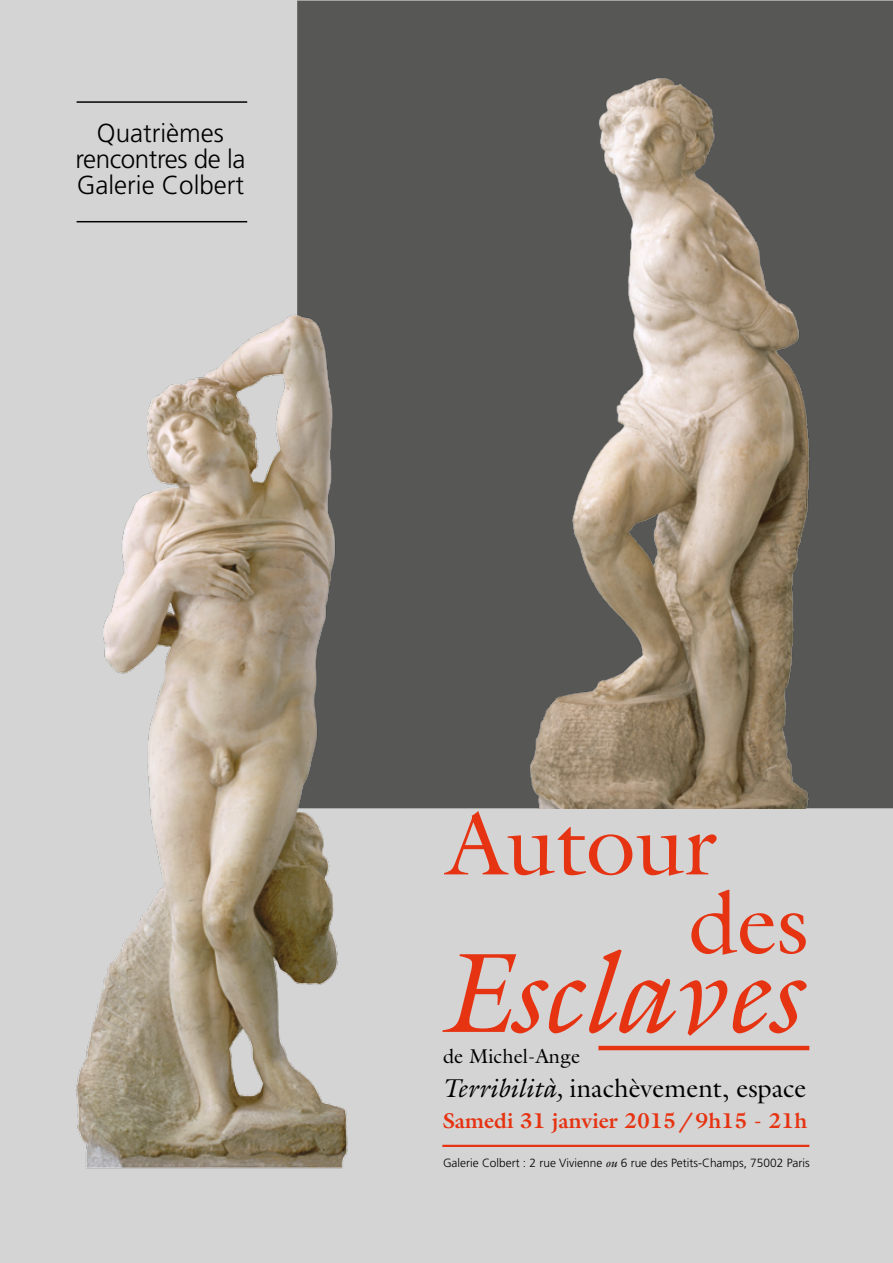
<style>
.page{position:relative;width:893px;height:1263px;background:#fff}
.page>*{position:absolute;margin:0;border:0;box-sizing:border-box;transform-origin:0 0}
.t1{font:italic 114.15px "Galliard";letter-spacing:-.01em;color:#e63312}
.t2{font:88.5px/78.8px "Galliard";color:#e63312}
.t3{font:300 25.95px/26px "Frutiger";color:#000;text-align:center}
.t4{font:25.95px "Galliard";color:#000}
.t5{font:700 21.6px "Galliard";color:#e63312}
.t6{font:20.1px "Galliard";color:#000}
.t7{font:300 11.85px "Frutiger";color:#000}
.s1{font-style:italic}
.s2{font-family:"Galliard";font-weight:400;font-style:italic}
</style>
<div class="page">
<div style="left:0;top:1px;width:893px;height:1262px;background:#d4d4d4"></div>
<div style="left:297px;top:1px;width:596px;height:807px;background:#575756"></div>
<img style="left:76px;top:312px;width:310px;height:857px">
<hr style="left:77px;top:101px;width:170px;height:2px;background:#000">
<hr style="left:77px;top:221px;width:170px;height:1px;background:#000">
<hr style="left:598px;top:1046px;width:211px;height:4px;background:#e63312">
<hr style="left:442px;top:1145px;width:367px;height:2px;background:#e63312">
<img style="left:530px;top:78px;width:280px;height:730px">
<h3 class="t3" style="left:75px;top:120px;width:172px">Quatrièmes rencontres de la<br>Galerie Colbert</h3>
<h2 class="t2" style="left:688px;top:804px;width:122px;text-indent:-242px">Autour des</h2>
<h1 class="t1" style="left:438px;top:922px;width:361px">Esclaves</h1>
<h3 class="t6" style="left:443px;top:1044px;width:139px">de Michel-Ange</h3>
<h3 class="t4" style="left:442px;top:1072px;width:366px"><span class="s1">Terribilità,</span> inachèvement, espace</h3>
<h3 class="t5" style="left:442px;top:1107px;width:366px">Samedi 31 janvier 2015/9h15 - 21h</h3>
<p class="t7" style="left:443px;top:1156px;width:368px">Galerie Colbert : 2 rue Vivienne <span class="s2">ou</span> 6 rue des Petits-Champs, 75002 Paris</p>
</div>
